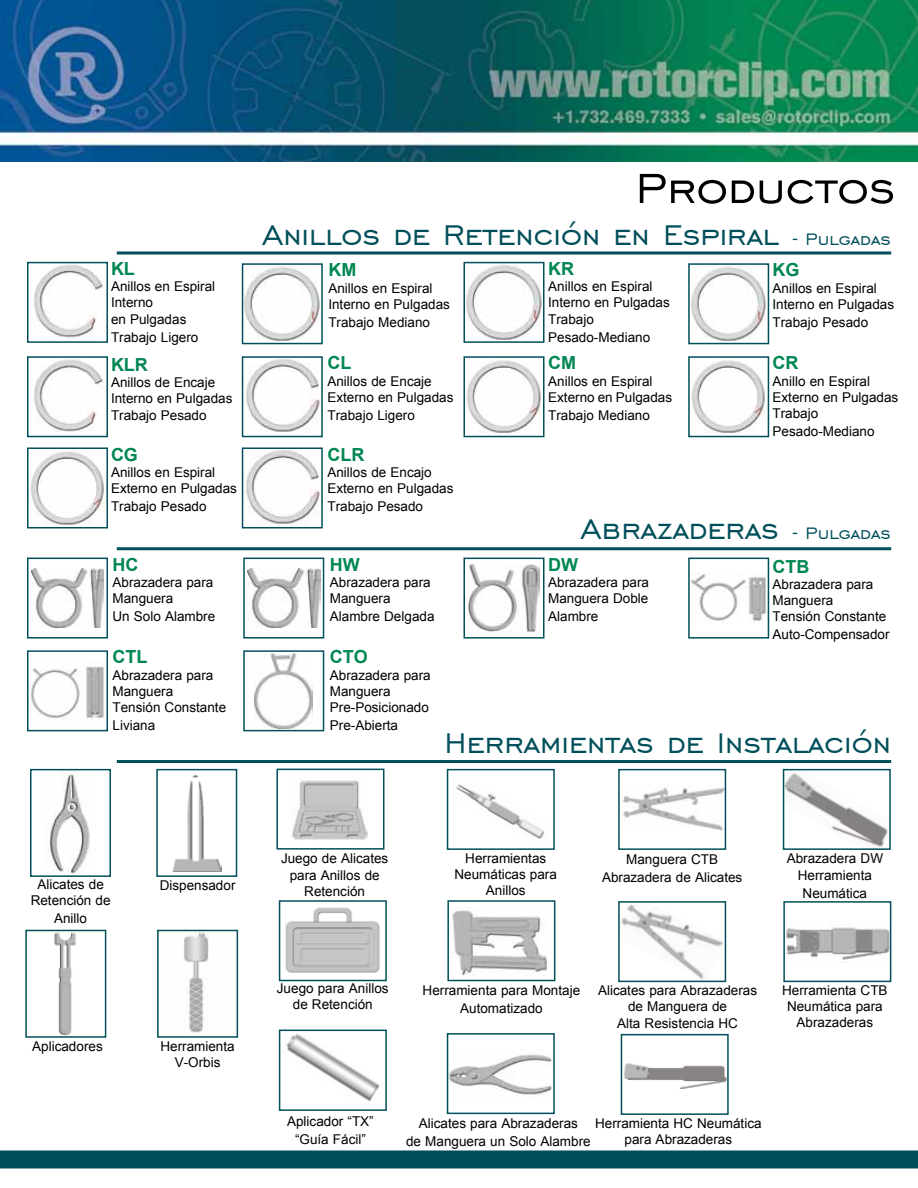
<style>
.page{position:relative;width:918px;height:1188px;background:#fff}
.page>*{position:absolute;margin:0;border:0;box-sizing:border-box;transform-origin:0 0}
.t1{font:54px "Engravers Gothic BT";color:#000}
.t2{font:36px "Engravers Gothic BT";color:#004f5a}
.t3{font:700 18px "Arial";color:#008752}
.t4{font:13.5px/16.2px "Arial";color:#000}
.s1{font-size:21px}
</style>
<div class="page">
<div style="left:0;top:1150px;width:918px;height:18px;background:#004f5a"></div>
<img style="left:0;top:0;width:918px;height:162px">
<img style="left:34px;top:265px;width:69px;height:73px">
<div style="left:27px;top:262px;width:81px;height:81px;border:2px solid #004f5a"></div>
<img style="left:245px;top:266px;width:75px;height:75px">
<div style="left:242px;top:263px;width:81px;height:81px;border:2px solid #004f5a"></div>
<img style="left:467px;top:360px;width:74px;height:73px">
<div style="left:464px;top:356px;width:80px;height:81px;border:2px solid #004f5a"></div>
<img style="left:246px;top:359px;width:74px;height:73px">
<div style="left:242px;top:356px;width:81px;height:81px;border:2px solid #004f5a"></div>
<img style="left:467px;top:265px;width:74px;height:75px">
<div style="left:464px;top:262px;width:80px;height:81px;border:2px solid #004f5a"></div>
<img style="left:691px;top:266px;width:75px;height:75px">
<div style="left:688px;top:263px;width:81px;height:81px;border:2px solid #004f5a"></div>
<img style="left:34px;top:359px;width:69px;height:73px">
<div style="left:27px;top:356px;width:81px;height:81px;border:2px solid #004f5a"></div>
<img style="left:691px;top:360px;width:74px;height:73px">
<div style="left:688px;top:356px;width:81px;height:81px;border:2px solid #004f5a"></div>
<img style="left:30px;top:451px;width:74px;height:74px">
<div style="left:27px;top:447px;width:81px;height:81px;border:2px solid #004f5a"></div>
<img style="left:246px;top:450px;width:74px;height:74px">
<div style="left:242px;top:447px;width:81px;height:81px;border:2px solid #004f5a"></div>
<img style="left:31px;top:569px;width:73px;height:58px">
<div style="left:27px;top:558px;width:81px;height:81px;border:2px solid #004f5a"></div>
<img style="left:691px;top:573px;width:75px;height:50px">
<div style="left:688px;top:558px;width:81px;height:81px;border:2px solid #004f5a"></div>
<img style="left:469px;top:565px;width:70px;height:67px">
<div style="left:464px;top:558px;width:80px;height:81px;border:2px solid #004f5a"></div>
<img style="left:255px;top:653px;width:58px;height:75px">
<div style="left:243px;top:650px;width:81px;height:81px;border:2px solid #004f5a"></div>
<img style="left:31px;top:666px;width:73px;height:54px">
<div style="left:27px;top:650px;width:81px;height:81px;border:2px solid #004f5a"></div>
<img style="left:248px;top:569px;width:72px;height:58px">
<div style="left:243px;top:558px;width:81px;height:81px;border:2px solid #004f5a"></div>
<img style="left:286px;top:1034px;width:94px;height:68px">
<div style="left:279px;top:1030px;width:108px;height:81px;border:2px solid #004f5a"></div>
<img style="left:45px;top:774px;width:45px;height:100px">
<div style="left:30px;top:769px;width:81px;height:108px;border:2px solid #004f5a"></div>
<img style="left:54px;top:933px;width:22px;height:102px">
<div style="left:25px;top:930px;width:81px;height:108px;border:2px solid #004f5a"></div>
<img style="left:172px;top:775px;width:49px;height:96px">
<div style="left:156px;top:769px;width:81px;height:108px;border:2px solid #004f5a"></div>
<img style="left:291px;top:777px;width:76px;height:63px">
<div style="left:276px;top:769px;width:108px;height:81px;border:2px solid #004f5a"></div>
<img style="left:183px;top:933px;width:26px;height:100px">
<div style="left:157px;top:930px;width:81px;height:108px;border:2px solid #004f5a"></div>
<img style="left:285px;top:907px;width:95px;height:66px">
<div style="left:279px;top:900px;width:108px;height:81px;border:2px solid #004f5a"></div>
<img style="left:456px;top:784px;width:89px;height:55px">
<div style="left:447px;top:769px;width:108px;height:81px;border:2px solid #004f5a"></div>
<img style="left:451px;top:907px;width:96px;height:69px">
<div style="left:447px;top:900px;width:108px;height:81px;border:2px solid #004f5a"></div>
<img style="left:450px;top:1054px;width:102px;height:41px">
<div style="left:447px;top:1033px;width:108px;height:81px;border:2px solid #004f5a"></div>
<img style="left:623px;top:787px;width:100px;height:44px">
<div style="left:618px;top:769px;width:108px;height:81px;border:2px solid #004f5a"></div>
<img style="left:786px;top:773px;width:102px;height:74px">
<div style="left:783px;top:769px;width:108px;height:81px;border:2px solid #004f5a"></div>
<img style="left:624px;top:1063px;width:102px;height:26px">
<div style="left:621px;top:1034px;width:108px;height:81px;border:2px solid #004f5a"></div>
<img style="left:786px;top:922px;width:102px;height:38px">
<div style="left:783px;top:901px;width:108px;height:81px;border:2px solid #004f5a"></div>
<img style="left:621px;top:904px;width:102px;height:75px">
<div style="left:618px;top:901px;width:108px;height:81px;border:2px solid #004f5a"></div>
<hr style="left:117px;top:251px;width:774px;height:3px;background:#004f5a">
<hr style="left:117px;top:760px;width:774px;height:3px;background:#004f5a">
<hr style="left:117px;top:547px;width:774px;height:3px;background:#004f5a">
<h3 class="t3" style="left:111px;top:257px;width:25px">KL</h3>
<p class="t4" style="left:111px;top:278px;width:106px">Anillos en Espiral<br>Interno<br>en Pulgadas</p>
<p class="t4" style="left:111px;top:329px;width:89px">Trabajo Ligero</p>
<h3 class="t3" style="left:111px;top:353px;width:38px">KLR</h3>
<p class="t4" style="left:111px;top:375px;width:123px">Anillos de Encaje<br>Interno en Pulgadas<br>Trabajo Pesado</p>
<h3 class="t3" style="left:111px;top:442px;width:28px">CG</h3>
<p class="t4" style="left:111px;top:464px;width:128px">Anillos en Espiral<br>Externo en Pulgadas</p>
<p class="t4" style="left:111px;top:498px;width:97px">Trabajo Pesado</p>
<h3 class="t3" style="left:112px;top:552px;width:27px">HC</h3>
<p class="t4" style="left:112px;top:574px;width:102px">Abrazadera para<br>Manguera</p>
<p class="t4" style="left:112px;top:608px;width:104px">Un Solo Alambre</p>
<h3 class="t3" style="left:112px;top:645px;width:36px">CTL</h3>
<p class="t4" style="left:112px;top:667px;width:115px">Abrazadera para<br>Manguera<br>Tensión Constante</p>
<p class="t4" style="left:112px;top:717px;width:44px">Liviana</p>
<h1 class="t1" style="left:636px;top:158px;width:261px">Productos</h1>
<h2 class="t2" style="left:262px;top:215px;width:630px">Anillos de Retención en Espiral <span class="s1">- Pulgadas</span></h2>
<h3 class="t3" style="left:328px;top:258px;width:29px">KM</h3>
<p class="t4" style="left:328px;top:280px;width:123px">Anillos en Espiral<br>Interno en Pulgadas</p>
<p class="t4" style="left:328px;top:314px;width:103px">Trabajo Mediano</p>
<h3 class="t3" style="left:327px;top:351px;width:25px">CL</h3>
<p class="t4" style="left:327px;top:373px;width:128px">Anillos de Encaje<br>Externo en Pulgadas</p>
<p class="t4" style="left:327px;top:407px;width:89px">Trabajo Ligero</p>
<h3 class="t3" style="left:327px;top:442px;width:38px">CLR</h3>
<p class="t4" style="left:327px;top:464px;width:128px">Anillos de Encajo<br>Externo en Pulgadas</p>
<p class="t4" style="left:327px;top:498px;width:97px">Trabajo Pesado</p>
<h3 class="t3" style="left:330px;top:552px;width:31px">HW</h3>
<p class="t4" style="left:330px;top:574px;width:102px">Abrazadera para<br>Manguera</p>
<p class="t4" style="left:330px;top:608px;width:106px">Alambre Delgada</p>
<h3 class="t3" style="left:548px;top:257px;width:27px">KR</h3>
<p class="t4" style="left:548px;top:278px;width:123px">Anillos en Espiral<br>Interno en Pulgadas<br>Trabajo</p>
<p class="t4" style="left:548px;top:329px;width:104px">Pesado-Mediano</p>
<h3 class="t3" style="left:548px;top:351px;width:29px">CM</h3>
<p class="t4" style="left:548px;top:373px;width:125px">Anillos en Espiral<br>Externo en Pulgadas</p>
<p class="t4" style="left:548px;top:407px;width:103px">Trabajo Mediano</p>
<h3 class="t3" style="left:773px;top:258px;width:28px">KG</h3>
<p class="t4" style="left:773px;top:280px;width:123px">Anillos en Espiral<br>Interno en Pulgadas</p>
<p class="t4" style="left:773px;top:314px;width:97px">Trabajo Pesado</p>
<h3 class="t3" style="left:773px;top:351px;width:27px">CR</h3>
<p class="t4" style="left:773px;top:373px;width:127px">Anillo en Espiral<br>Externo en Pulgadas<br>Trabajo</p>
<p class="t4" style="left:773px;top:423px;width:104px">Pesado-Mediano</p>
<h2 class="t2" style="left:581px;top:509px;width:312px">Abrazaderas <span class="s1">- Pulgadas</span></h2>
<h3 class="t3" style="left:548px;top:552px;width:31px">DW</h3>
<p class="t4" style="left:548px;top:574px;width:102px">Abrazadera para<br>Manguera Doble</p>
<p class="t4" style="left:548px;top:608px;width:52px">Alambre</p>
<h3 class="t3" style="left:773px;top:554px;width:38px">CTB</h3>
<p class="t4" style="left:773px;top:576px;width:115px">Abrazadera para<br>Manguera<br>Tensión Constante</p>
<p class="t4" style="left:773px;top:627px;width:119px">Auto-Compensador</p>
<h3 class="t3" style="left:330px;top:645px;width:39px">CTO</h3>
<p class="t4" style="left:330px;top:667px;width:102px">Abrazadera para<br>Manguera<br>Pre-Posicionado</p>
<p class="t4" style="left:330px;top:717px;width:70px">Pre-Abierta</p>
<h2 class="t2" style="left:445px;top:723px;width:448px">Herramientas de Instalación</h2>
<p class="t4" style="left:31px;top:876px;width:81px;text-align:center">Alicates de<br>Retención de</p>
<p class="t4" style="left:54px;top:910px;width:35px">Anillo</p>
<p class="t4" style="left:160px;top:877px;width:77px">Dispensador</p>
<p class="t4" style="left:32px;top:1038px;width:72px">Aplicadores</p>
<p class="t4" style="left:160px;top:1038px;width:76px;text-align:center">Herramienta<br>V-Orbis</p>
<p class="t4" style="left:281px;top:851px;width:109px;text-align:center">Juego de Alicates para Anillos de<br>Retención</p>
<p class="t4" style="left:277px;top:981px;width:113px;text-align:center">Juego para Anillos de Retención</p>
<p class="t4" style="left:455px;top:850px;width:104px;text-align:center">Herramientas<br>Neumáticas para<br>Anillos</p>
<p class="t4" style="left:602px;top:850px;width:142px;line-height:18px;text-align:center">Manguera CTB<br>Abrazadera de Alicates</p>
<p class="t4" style="left:787px;top:851px;width:98px;text-align:center">Abrazadera DW<br>Herramienta</p>
<p class="t4" style="left:803px;top:885px;width:66px">Neumática</p>
<p class="t4" style="left:423px;top:981px;width:159px;line-height:18px;text-align:center">Herramienta para Montaje<br>Automatizado</p>
<p class="t4" style="left:598px;top:983px;width:161px;text-align:center">Alicates para Abrazaderas de Manguera de<br>Alta Resistencia HC</p>
<p class="t4" style="left:782px;top:982px;width:107px;text-align:center">Herramienta CTB<br>Neumática para<br>Abrazaderas</p>
<p class="t4" style="left:287px;top:1113px;width:88px;line-height:18px;text-align:center">Aplicador “TX” “Guía Fácil”</p>
<p class="t4" style="left:595px;top:1115px;width:168px;text-align:center">Herramienta HC Neumática para Abrazaderas</p>
<p class="t4" style="left:406px;top:1114px;width:186px;line-height:18px;text-align:center">Alicates para Abrazaderas<br>de Manguera un Solo Alambre</p>
</div>
